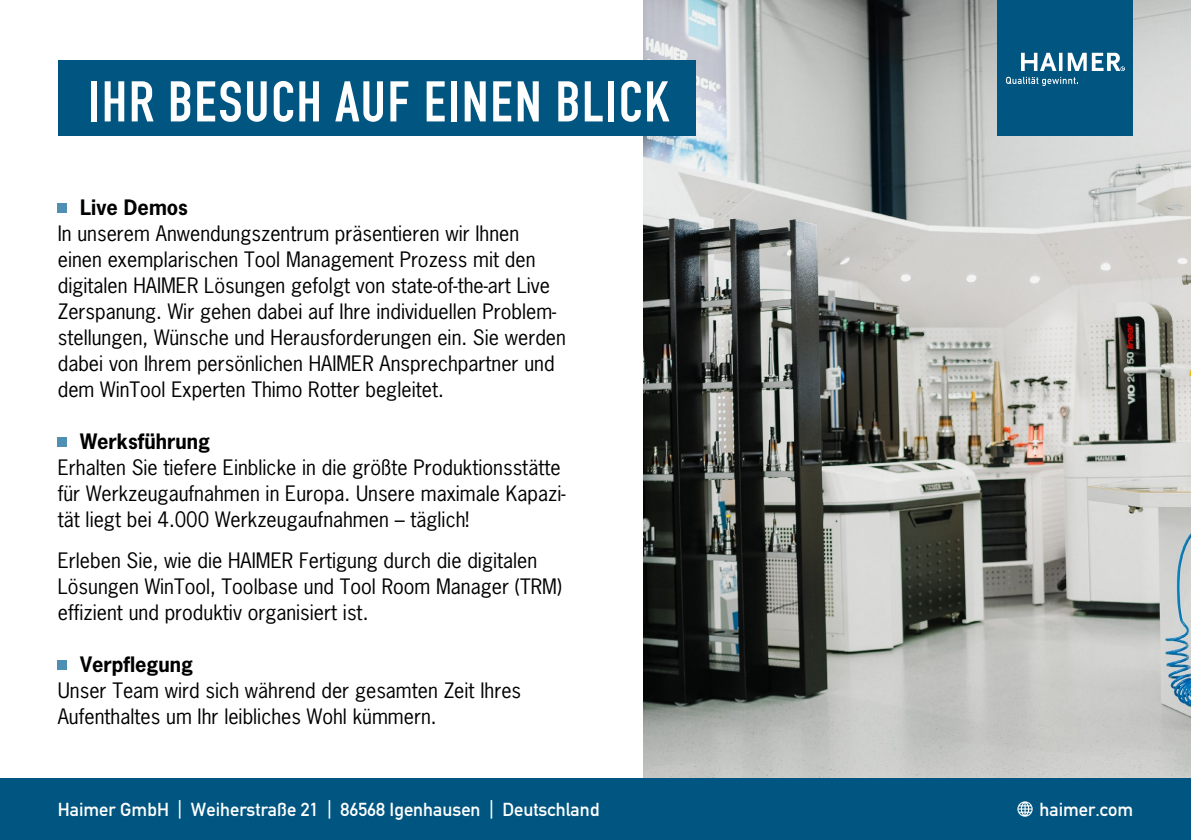
<style>
.page{position:relative;width:1191px;height:840px;background:#fff}
.page>*{position:absolute;margin:0;border:0;box-sizing:border-box;transform-origin:0 0}
.t1{font:60.2px "DIN 1451 Engschrift Regular";letter-spacing:.015em;color:#fff;scale:1.05 1}
.t2{font:20px/26px "News Gothic";color:#000}
.t3{font:700 20px "News Gothic";color:#000}
.t4{font:18.6px "DIN Mittelschrift";color:#fff}
</style>
<div class="page">
<img style="left:643px;top:0;width:548px;height:777px">
<div style="left:58px;top:60px;width:637px;height:76px;background:#005681"></div>
<div style="left:58px;top:203px;width:9px;height:9px;background:#4e8fb3"></div>
<div style="left:58px;top:437px;width:9px;height:9px;background:#4e8fb3"></div>
<div style="left:58px;top:659px;width:9px;height:10px;background:#4e8fb3"></div>
<div style="left:997px;top:0;width:136px;height:136px;background:#005681"></div>
<svg style="left:1021px;top:53px;width:104px;height:18px"></svg>
<svg style="left:1006px;top:77px;width:70px;height:9px"></svg>
<div style="left:0;top:777px;width:1191px;height:62px;background:#005681"></div>
<svg style="left:1017px;top:801px;width:15px;height:15px"></svg>
<h1 class="t1" style="left:88px;top:66px;width:556px">IHR BESUCH AUF EINEN BLICK</h1>
<p class="t3" style="left:80px;top:194px;width:109px">Live Demos</p>
<p class="t2" style="left:58px;top:220px;width:510px">In unserem Anwendungszentrum präsentieren wir Ihnen einen exemplarischen Tool Management Prozess mit den digitalen HAIMER Lösungen gefolgt von state-of-the-art Live Zerspanung. Wir gehen dabei auf Ihre individuellen Problem&shy;stellungen, Wünsche und Herausforderungen ein. Sie werden dabei von Ihrem persönlichen HAIMER Ansprechpartner und dem WinTool Experten Thimo Rotter begleitet.</p>
<p class="t3" style="left:80px;top:428px;width:131px">Werksführung</p>
<p class="t2" style="left:58px;top:454px;width:509px">Erhalten Sie tiefere Einblicke in die größte Produktionsstätte für Werkzeugaufnahmen in Europa. Unsere maximale Kapazi&shy;tät liegt bei 4.000 Werkzeugaufnahmen – täglich!</p>
<p class="t2" style="left:58px;top:547px;width:506px">Erleben Sie, wie die HAIMER Fertigung durch die digitalen<br>Lösungen WinTool, Toolbase und Tool Room Manager (TRM) effizient und produktiv organisiert ist.</p>
<p class="t3" style="left:80px;top:650px;width:115px">Verpflegung</p>
<p class="t2" style="left:58px;top:676px;width:465px">Unser Team wird sich während der gesamten Zeit Ihres<br>Aufenthaltes um Ihr leibliches Wohl kümmern.</p>
<p class="t4" style="left:58px;top:797px;width:543px">Haimer GmbH | Weiherstraße 21 | 86568 Igenhausen | Deutschland</p>
<p class="t4" style="left:1039px;top:797px;width:95px">haimer.com</p>
</div>
